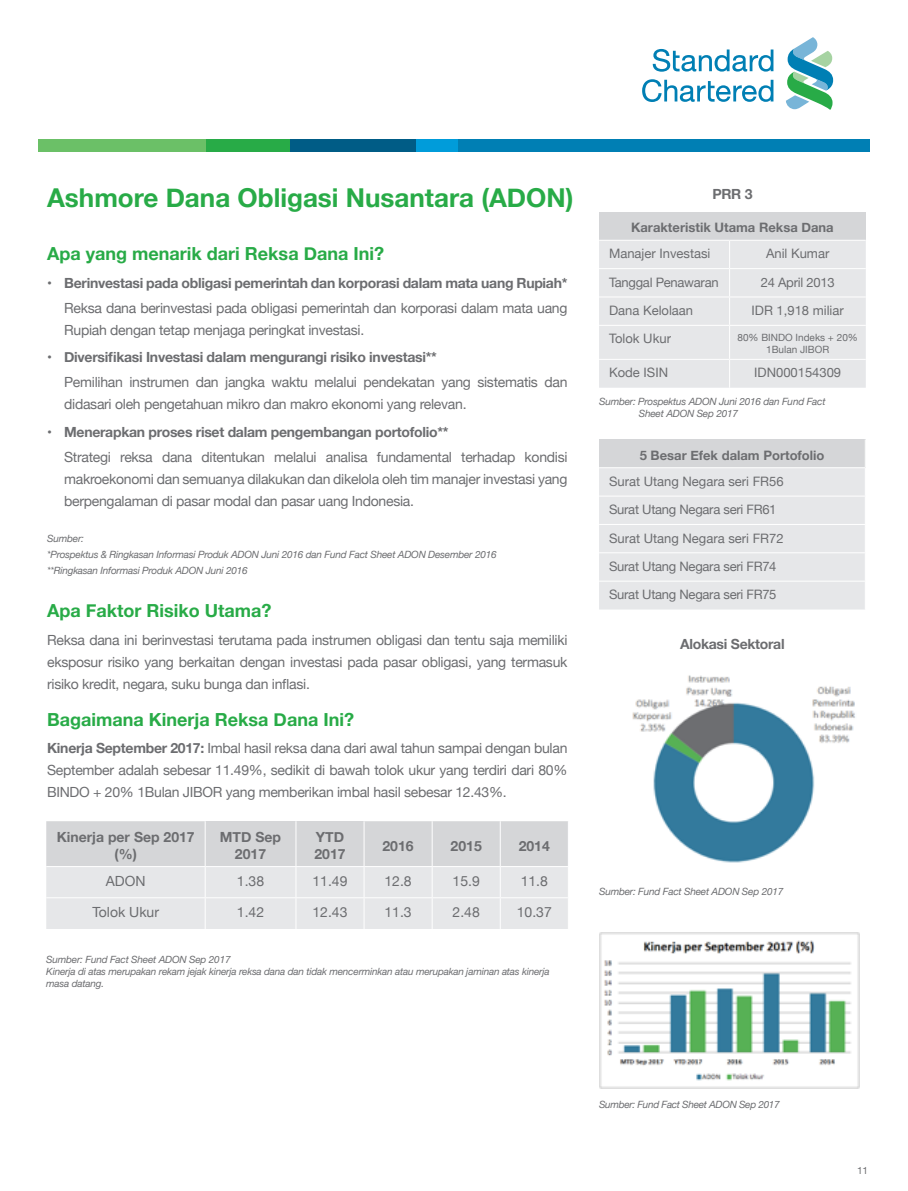
<style>
.page{position:relative;width:908px;height:1191px;background:#fff}
.page>*{position:absolute;margin:0;border:0;box-sizing:border-box;transform-origin:0 0}
.t1{font:700 26px "Helvetica Neue";color:#28ab47}
.t2{font:700 18px "Helvetica Neue";color:#28ab47}
.t3{font:14px/22px "Helvetica Neue";letter-spacing:-.02em;color:#6c6d70;text-align:justify}
.t4{font:700 14px/16.8px "Helvetica Neue";letter-spacing:-.02em;color:#6c6d70}
.t5{font:700 14px/16.8px "Helvetica Neue";color:#6c6d70;text-align:center}
.t6{font:14px "Helvetica Neue";color:#6c6d70}
.t7{font:13px "Helvetica Neue";color:#6c6d70}
.t8{font:13px "Helvetica Neue";letter-spacing:-.02em;color:#6c6d70}
.t9{font:700 13px "Helvetica Neue";color:#6c6d70}
.t10{font:italic 10px/12px "Helvetica Neue";letter-spacing:-.02em;color:#6c6d70}
.t11{font:italic 10px/12px "Helvetica Neue LT Std";letter-spacing:-.02em;color:#6c6d70}
.t12{font:10px/12px "Helvetica Neue";color:#6c6d70;text-align:center}
.s1{font-weight:700}
</style>
<div class="page">
<div style="left:290px;top:139px;width:125px;height:12px;background:#005c86"></div>
<div style="left:206px;top:139px;width:84px;height:12px;background:#28ab47"></div>
<div style="left:415px;top:139px;width:42px;height:12px;background:#009cda"></div>
<div style="left:38px;top:139px;width:168px;height:12px;background:#6bc067"></div>
<div style="left:457px;top:139px;width:412px;height:12px;background:#007fb4"></div>
<svg style="left:652px;top:49px;width:121px;height:23px"></svg>
<svg style="left:642px;top:79px;width:131px;height:23px"></svg>
<svg style="left:786px;top:37px;width:46px;height:73px"></svg>
<div style="left:598px;top:212px;width:267px;height:28px;background:#d5d6d8"></div>
<div style="left:599px;top:241px;width:266px;height:147px;background:#e6e7e9"></div>
<svg style="left:599px;top:439px;width:266px;height:170px;background:#e3e4e6"></svg>
<svg style="left:46px;top:821px;width:521px;height:108px;background:#dfe0e2"></svg>
<hr style="left:204px;top:821px;width:1px;height:45px;background:#fff">
<hr style="left:295px;top:821px;width:1px;height:45px;background:#fff">
<hr style="left:363px;top:821px;width:1px;height:45px;background:#fff">
<hr style="left:431px;top:821px;width:1px;height:45px;background:#fff">
<hr style="left:499px;top:821px;width:1px;height:45px;background:#fff">
<hr style="left:46px;top:866px;width:159px;height:1px;background:#fff">
<hr style="left:205px;top:866px;width:91px;height:1px;background:#fff">
<hr style="left:204px;top:867px;width:1px;height:30px;background:#fff">
<hr style="left:296px;top:866px;width:68px;height:1px;background:#fff">
<hr style="left:295px;top:867px;width:1px;height:30px;background:#fff">
<hr style="left:364px;top:866px;width:68px;height:1px;background:#fff">
<hr style="left:363px;top:867px;width:1px;height:30px;background:#fff">
<hr style="left:432px;top:866px;width:68px;height:1px;background:#fff">
<hr style="left:431px;top:867px;width:1px;height:30px;background:#fff">
<hr style="left:500px;top:866px;width:68px;height:1px;background:#fff">
<hr style="left:499px;top:867px;width:1px;height:30px;background:#fff">
<hr style="left:46px;top:897px;width:159px;height:1px;background:#fff">
<hr style="left:205px;top:897px;width:91px;height:1px;background:#fff">
<hr style="left:204px;top:898px;width:1px;height:31px;background:#fff">
<hr style="left:296px;top:897px;width:68px;height:1px;background:#fff">
<hr style="left:295px;top:898px;width:1px;height:31px;background:#fff">
<hr style="left:364px;top:897px;width:68px;height:1px;background:#fff">
<hr style="left:363px;top:898px;width:1px;height:31px;background:#fff">
<hr style="left:432px;top:897px;width:68px;height:1px;background:#fff">
<hr style="left:431px;top:898px;width:1px;height:31px;background:#fff">
<hr style="left:500px;top:897px;width:68px;height:1px;background:#fff">
<hr style="left:499px;top:898px;width:1px;height:31px;background:#fff">
<img style="left:632px;top:675px;width:224px;height:188px">
<img style="left:599px;top:932px;width:260px;height:156px">
<p class="t1" style="left:47px;top:178px;width:527px">Ashmore Dana Obligasi Nusantara (ADON)</p>
<p class="t2" style="left:47px;top:239px;width:338px">Apa yang menarik dari Reksa Dana Ini?</p>
<p class="t4" style="left:47px;top:275px;width:521px">• Berinvestasi pada obligasi pemerintah dan korporasi dalam mata uang Rupiah*</p>
<p class="t3" style="left:64px;top:297px;width:504px">Reksa dana berinvestasi pada obligasi pemerintah dan korporasi dalam mata uang<br>Rupiah dengan tetap menjaga peringkat investasi.</p>
<p class="t4" style="left:47px;top:349px;width:391px">• Diversifikasi Investasi dalam mengurangi risiko investasi**</p>
<p class="t3" style="left:64px;top:372px;width:504px">Pemilihan instrumen dan jangka waktu melalui pendekatan yang sistematis dan didasari oleh pengetahuan mikro dan makro ekonomi yang relevan.</p>
<p class="t4" style="left:47px;top:424px;width:403px">• Menerapkan proses riset dalam pengembangan portofolio**</p>
<p class="t3" style="left:64px;top:446px;width:504px">Strategi reksa dana ditentukan melalui analisa fundamental terhadap kondisi makroekonomi dan semuanya dilakukan dan dikelola oleh tim manajer investasi yang berpengalaman di pasar modal dan pasar uang Indonesia.</p>
<p class="t10" style="left:47px;top:533px;width:38px">Sumber:</p>
<p class="t10" style="left:47px;top:549px;width:451px">*Prospektus &amp; Ringkasan Informasi Produk ADON Juni 2016 dan Fund Fact Sheet ADON Desember 2016</p>
<p class="t10" style="left:47px;top:565px;width:202px">**Ringkasan Informasi Produk ADON Juni 2016</p>
<p class="t2" style="left:47px;top:596px;width:226px">Apa Faktor Risiko Utama?</p>
<p class="t3" style="left:47px;top:629px;width:521px">Reksa dana ini berinvestasi terutama pada instrumen obligasi dan tentu saja memiliki eksposur risiko yang berkaitan dengan investasi pada pasar obligasi, yang termasuk risiko kredit, negara, suku bunga dan inflasi.</p>
<p class="t2" style="left:47px;top:705px;width:308px">Bagaimana Kinerja Reksa Dana Ini?</p>
<p class="t3" style="left:47px;top:738px;width:521px"><span class="s1">Kinerja September 2017:</span> Imbal hasil reksa dana dari awal tahun sampai dengan bulan September adalah sebesar 11.49%, sedikit di bawah tolok ukur yang terdiri dari 80% BINDO + 20% 1Bulan JIBOR yang memberikan imbal hasil sebesar 12.43%.</p>
<p class="t5" style="left:57px;top:829px;width:139px">Kinerja per Sep 2017 (%)</p>
<p class="t5" style="left:220px;top:829px;width:63px">MTD Sep<br>2017</p>
<p class="t4" style="left:314px;top:829px;width:33px">YTD<br>2017</p>
<p class="t4" style="left:382px;top:837px;width:33px">2016</p>
<p class="t4" style="left:450px;top:837px;width:33px">2015</p>
<p class="t4" style="left:518px;top:837px;width:33px">2014</p>
<p class="t3" style="left:106px;top:870px;width:41px">ADON</p>
<p class="t3" style="left:237px;top:870px;width:29px">1.38</p>
<p class="t3" style="left:312px;top:870px;width:37px">11.49</p>
<p class="t3" style="left:384px;top:870px;width:29px">12.8</p>
<p class="t3" style="left:452px;top:870px;width:29px">15.9</p>
<p class="t3" style="left:520px;top:870px;width:29px">11.8</p>
<p class="t6" style="left:92px;top:901px;width:68px">Tolok Ukur</p>
<p class="t3" style="left:237px;top:901px;width:29px">1.42</p>
<p class="t3" style="left:312px;top:901px;width:37px">12.43</p>
<p class="t3" style="left:384px;top:901px;width:29px">11.3</p>
<p class="t3" style="left:452px;top:901px;width:29px">2.48</p>
<p class="t3" style="left:516px;top:901px;width:37px">10.37</p>
<p class="t11" style="left:46px;top:953px;width:186px">Sumber: Fund Fact Sheet ADON Sep 2017</p>
<p class="t11" style="left:46px;top:965px;width:504px">Kinerja di atas merupakan rekam jejak kinerja reksa dana dan tidak mencerminkan atau merupakan jaminan atas kinerja masa datang.</p>
<p class="t4" style="left:712px;top:186px;width:42px">PRR 3</p>
<p class="t9" style="left:630px;top:218px;width:204px">Karakteristik Utama Reksa Dana</p>
<p class="t7" style="left:608px;top:244px;width:103px">Manajer Investasi</p>
<p class="t7" style="left:765px;top:244px;width:65px">Anil Kumar</p>
<p class="t8" style="left:608px;top:273px;width:111px">Tanggal Penawaran</p>
<p class="t8" style="left:760px;top:273px;width:75px">24 April 2013</p>
<p class="t7" style="left:608px;top:301px;width:86px">Dana Kelolaan</p>
<p class="t7" style="left:751px;top:301px;width:94px">IDR 1,918 miliar</p>
<p class="t7" style="left:608px;top:329px;width:63px">Tolok Ukur</p>
<p class="t12" style="left:737px;top:331px;width:122px">80% BINDO Indeks + 20%<br>1Bulan JIBOR</p>
<p class="t7" style="left:608px;top:363px;width:60px">Kode ISIN</p>
<p class="t7" style="left:753px;top:363px;width:88px">IDN000154309</p>
<p class="t10" style="left:638px;top:395px;width:188px;text-indent:-40px">Sumber: Prospektus ADON Juni 2016 dan Fund Fact<br>Sheet ADON Sep 2017</p>
<p class="t9" style="left:639px;top:445px;width:186px">5 Besar Efek dalam Portofolio</p>
<p class="t7" style="left:608px;top:472px;width:176px">Surat Utang Negara seri FR56</p>
<p class="t8" style="left:608px;top:500px;width:169px">Surat Utang Negara seri FR61</p>
<p class="t7" style="left:608px;top:528px;width:176px">Surat Utang Negara seri FR72</p>
<p class="t8" style="left:608px;top:557px;width:169px">Surat Utang Negara seri FR74</p>
<p class="t8" style="left:608px;top:585px;width:169px">Surat Utang Negara seri FR75</p>
<p class="t4" style="left:680px;top:635px;width:106px">Alokasi Sektoral</p>
<p class="t10" style="left:598px;top:886px;width:186px">Sumber: Fund Fact Sheet ADON Sep 2017</p>
<p class="t10" style="left:598px;top:1099px;width:182px">Sumber: Fund Fact Sheet ADON Sep 2017</p>
<p class="t12" style="left:856px;top:1165px;width:12px">11</p>
</div>
